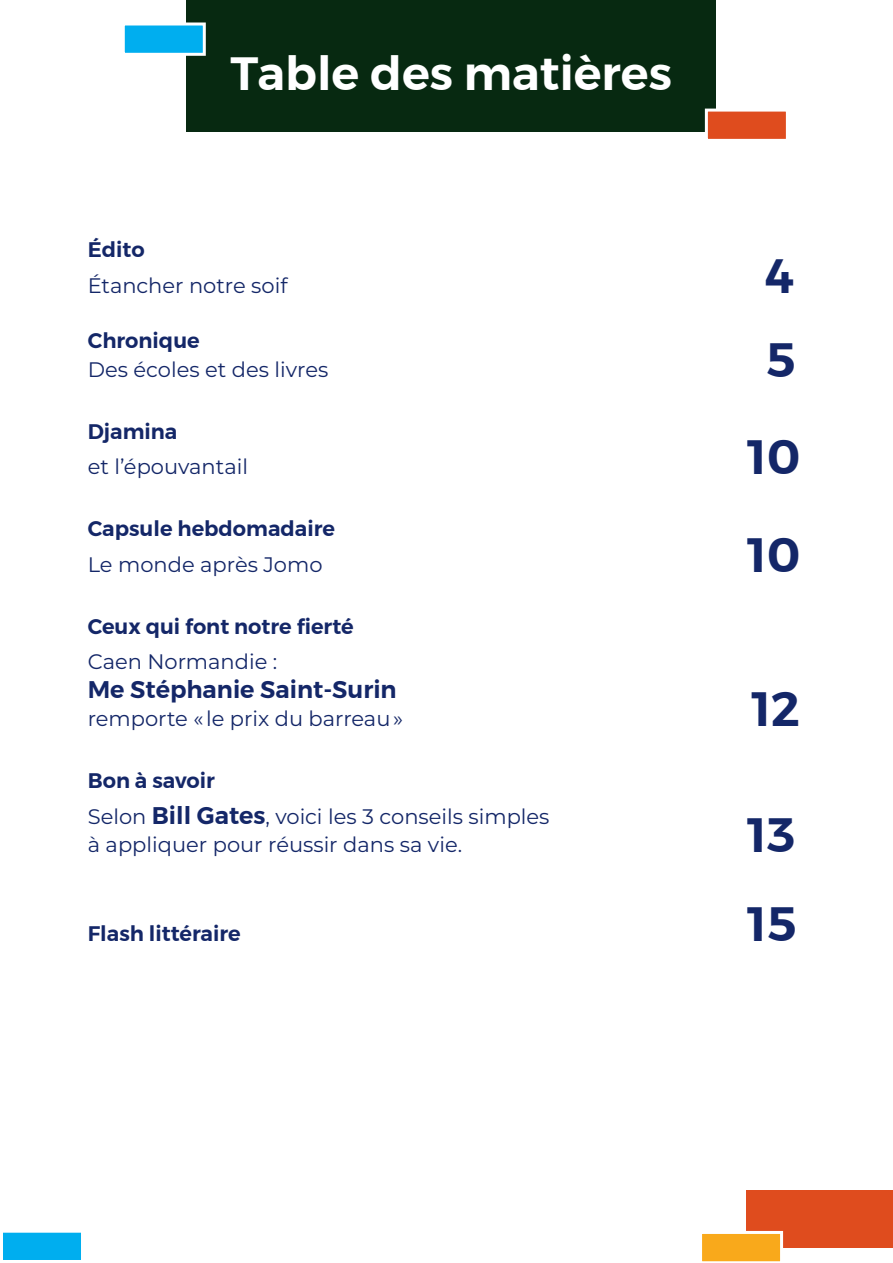
<style>
.page{position:relative;width:893px;height:1263px;background:#fff}
.page>*{position:absolute;margin:0;border:0;box-sizing:border-box;transform-origin:0 0}
.t1{font:600 48px "Gontserrat";color:#142768}
.t2{font:600 46.5px "Gontserrat";color:#fff}
.t3{font:600 24px "Gontserrat";color:#142768}
.t4{font:100 21px/28.5px "Montserrat";color:#142768}
.t5{font:600 21px "Gontserrat";color:#142768}
.s1{font-family:"Gontserrat";font-weight:600;font-size:24px}
</style>
<div class="page">
<div style="left:187px;top:0;width:529px;height:131px;background:#072911"></div>
<div style="left:747px;top:1190px;width:146px;height:57px;background:#df4c1e"></div>
<div style="left:122px;top:22px;width:84px;height:34px;background:#00aeef;border:3px solid #fff"></div>
<div style="left:2px;top:1231px;width:80px;height:30px;background:#00aeef"></div>
<div style="left:0;top:1230px;width:84px;height:33px;border:3px solid #fff"></div>
<div style="left:705px;top:109px;width:84px;height:33px;background:#df4c1e;border:3px solid #fff"></div>
<svg style="left:702px;top:1231px;width:81px;height:31px;background:#f9b63d"></svg>
<h2 class="t2" style="left:231px;top:36px;width:443px">Table des matières</h2>
<p class="t5" style="left:88px;top:233px;width:58px">Édito</p>
<p class="t4" style="left:88px;top:270px;width:201px">Étancher notre soif</p>
<p class="t5" style="left:88px;top:324px;width:113px">Chronique</p>
<p class="t4" style="left:88px;top:354px;width:242px">Des écoles et des livres</p>
<p class="t5" style="left:88px;top:415px;width:91px">Djamina</p>
<p class="t4" style="left:88px;top:452px;width:162px">et l’épouvantail</p>
<p class="t5" style="left:88px;top:512px;width:249px">Capsule hebdomadaire</p>
<p class="t4" style="left:88px;top:549px;width:236px">Le monde après Jomo</p>
<p class="t5" style="left:88px;top:610px;width:267px">Ceux qui font notre fierté</p>
<p class="t4" style="left:88px;top:647px;width:191px">Caen Normandie :</p>
<p class="t3" style="left:88px;top:670px;width:310px">Me Stéphanie Saint-Surin</p>
<p class="t4" style="left:88px;top:704px;width:317px">remporte « le prix du barreau »</p>
<p class="t5" style="left:88px;top:764px;width:129px">Bon à savoir</p>
<p class="t4" style="left:88px;top:801px;width:463px">Selon <span class="s1">Bill Gates</span>, voici les 3 conseils simples à appliquer pour réussir dans sa vie.</p>
<p class="t5" style="left:88px;top:917px;width:154px">Flash littéraire</p>
<h1 class="t1" style="left:766px;top:237px;width:30px">4</h1>
<h1 class="t1" style="left:766px;top:321px;width:31px">5</h1>
<h1 class="t1" style="left:748px;top:419px;width:54px">10</h1>
<h1 class="t1" style="left:748px;top:516px;width:54px">10</h1>
<h1 class="t1" style="left:752px;top:671px;width:49px">12</h1>
<h1 class="t1" style="left:748px;top:797px;width:49px">13</h1>
<h1 class="t1" style="left:748px;top:886px;width:50px">15</h1>
</div>
